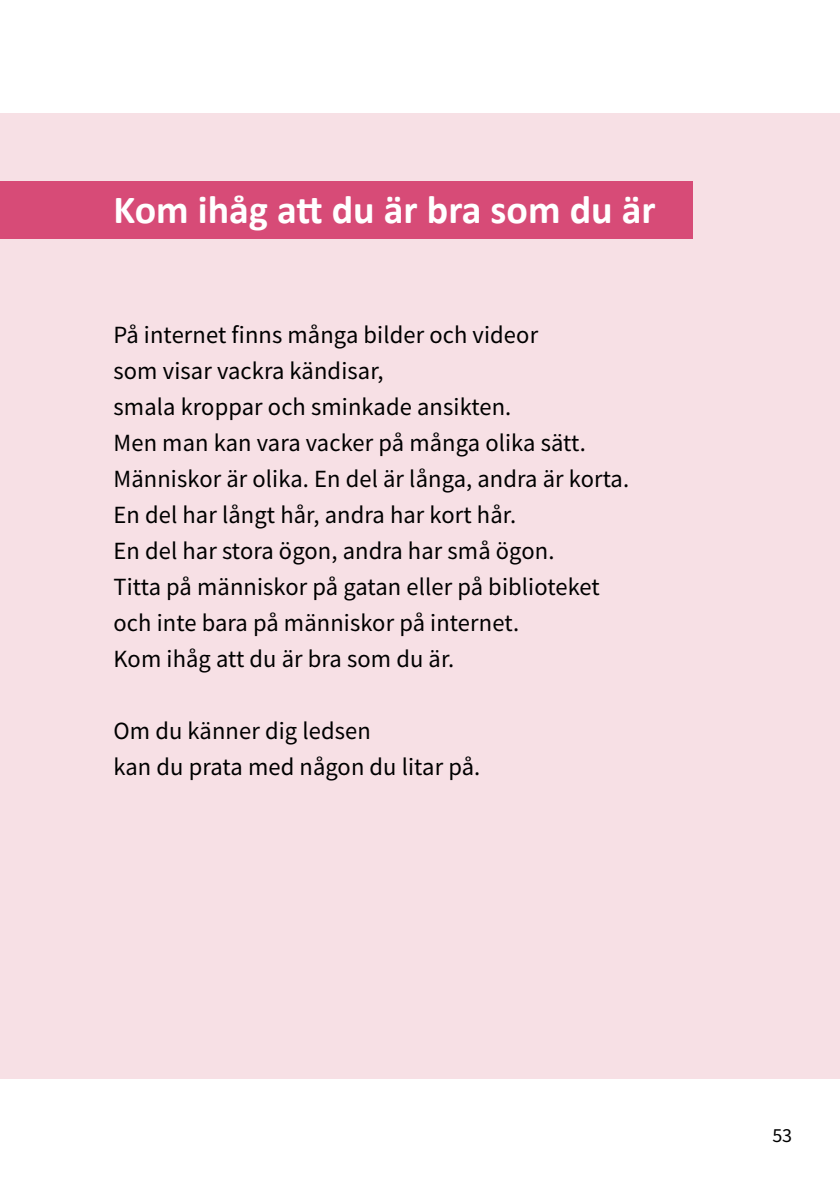
<style>
.page{position:relative;width:840px;height:1191px;background:#fff}
.page>*{position:absolute;margin:0;border:0;box-sizing:border-box;transform-origin:0 0}
.t1{font:700 40px "Calibri";color:#fff}
.t2{font:24.8px/36px "Source Sans Pro";letter-spacing:.005em;color:#000}
.t3{font:20px "Source Sans Pro";color:#000}
</style>
<div class="page">
<div style="left:0;top:113px;width:839px;height:965px;background:#f7e0e5"></div>
<div style="left:0;top:181px;width:692px;height:58px;background:#d74b77"></div>
<h1 class="t1" style="left:113px;top:182px;width:543px">Kom ihåg att du är bra som du är</h1>
<p class="t2" style="left:113px;top:317px;width:517px">På internet finns många bilder och videor<br>som visar vackra kändisar,<br>smala kroppar och sminkade ansikten.<br>Men man kan vara vacker på många olika sätt.<br>Människor är olika. En del är långa, andra är korta.<br>En del har långt hår, andra har kort hår.<br>En del har stora ögon, andra har små ögon.<br>Titta på människor på gatan eller på biblioteket och inte bara på människor på internet.<br>Kom ihåg att du är bra som du är.</p>
<p class="t2" style="left:113px;top:713px;width:368px">Om du känner dig ledsen<br>kan du prata med någon du litar på.</p>
<p class="t3" style="left:771px;top:1122px;width:21px">53</p>
</div>
